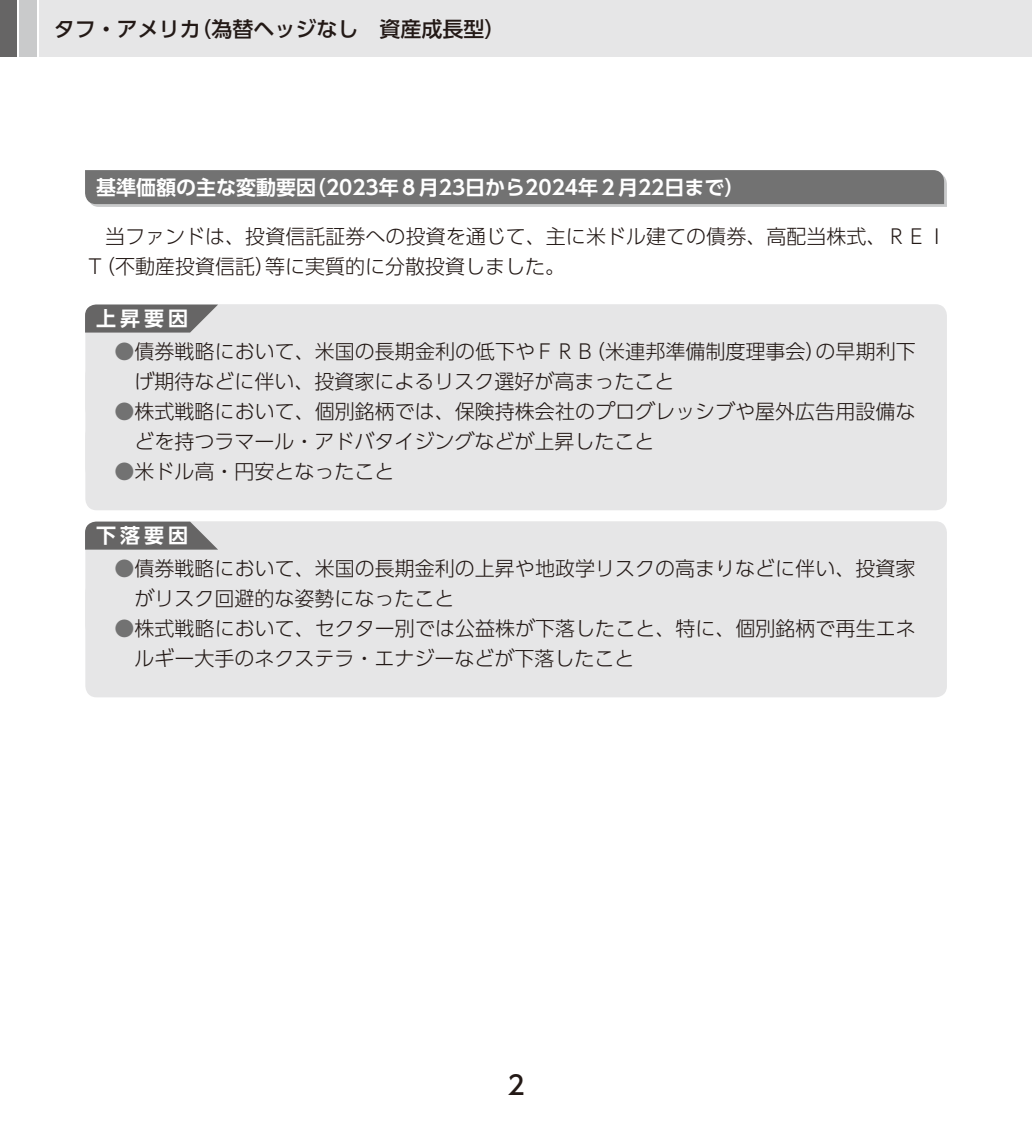
<style>
.page{position:relative;width:1032px;height:1134px;background:#fff}
.page>*{position:absolute;margin:0;border:0;box-sizing:border-box;transform-origin:0 0}
.t1{font:500 26px "UD Shin Go Pro";color:#231916}
.t2{font:500 21px "UD Shin Go Pro";color:#231916}
.t3{font:300 20px/30px "UD Shin Go Pro";color:#231916}
.t4{font:700 20px "UD Shin Go Pro De";color:#fff}
.s1{color:#727272}
</style>
<div class="page">
<div style="left:40px;top:0;width:992px;height:57px;background:#e6e6e7"></div>
<div style="left:20px;top:0;width:17px;height:57px;background:#c9cacb"></div>
<div style="left:0;top:0;width:17px;height:57px;background:#666565"></div>
<svg style="left:85px;top:170px;width:862px;height:37px;background:#797979"></svg>
<div style="left:85px;top:304px;width:862px;height:116px;background:#e6e6e7;border-radius:11px"></div>
<div style="left:85px;top:364px;width:862px;height:116px;background:#e6e6e7;border-radius:11px"></div>
<div style="left:85px;top:424px;width:862px;height:86px;background:#e6e6e7;border-radius:11px"></div>
<svg style="left:85px;top:305px;width:133px;height:28px;background:#767575"></svg>
<div style="left:85px;top:521px;width:862px;height:116px;background:#e6e6e7;border-radius:11px"></div>
<div style="left:85px;top:581px;width:862px;height:116px;background:#e6e6e7;border-radius:11px"></div>
<svg style="left:85px;top:522px;width:133px;height:28px;background:#757474"></svg>
<p class="t2" style="left:54px;top:12px;width:453px">タフ・アメリカ（為替ヘッジなし　資産成長型）</p>
<p class="t4" style="left:96px;top:171px;width:650px">基準価額の主な変動要因（2023年８月23日から2024年２月22日まで）</p>
<p class="t3" style="left:85px;top:221px;width:863px;text-indent:20px">当ファンドは、投資信託証券への投資を通じて、主に米ドル建ての債券、高配当株式、ＲＥＩ<br>Ｔ（不動産投資信託）等に実質的に分散投資しました。</p>
<p class="t4" style="left:96px;top:302px;width:93px">上昇要因</p>
<p class="t3" style="left:135px;top:335px;width:783px;text-indent:-20px"><span class="s1">●</span>債券戦略において、米国の長期金利の低下やＦＲＢ（米連邦準備制度理事会）の早期利下げ期待などに伴い、投資家によるリスク選好が高まったこと</p>
<p class="t3" style="left:135px;top:395px;width:782px;text-indent:-20px"><span class="s1">●</span>株式戦略において、個別銘柄では、保険持株会社のプログレッシブや屋外広告用設備などを持つラマール・アドバタイジングなどが上昇したこと</p>
<p class="t3" style="left:115px;top:455px;width:281px"><span class="s1">●</span>米ドル高・円安となったこと</p>
<p class="t4" style="left:96px;top:519px;width:94px">下落要因</p>
<p class="t3" style="left:135px;top:552px;width:782px;text-indent:-20px"><span class="s1">●</span>債券戦略において、米国の長期金利の上昇や地政学リスクの高まりなどに伴い、投資家がリスク回避的な姿勢になったこと</p>
<p class="t3" style="left:135px;top:612px;width:783px;text-indent:-20px"><span class="s1">●</span>株式戦略において、セクター別では公益株が下落したこと、特に、個別銘柄で再生エネルギー大手のネクステラ・エナジーなどが下落したこと</p>
<h1 class="t1" style="left:507px;top:1063px;width:19px">2</h1>
</div>
